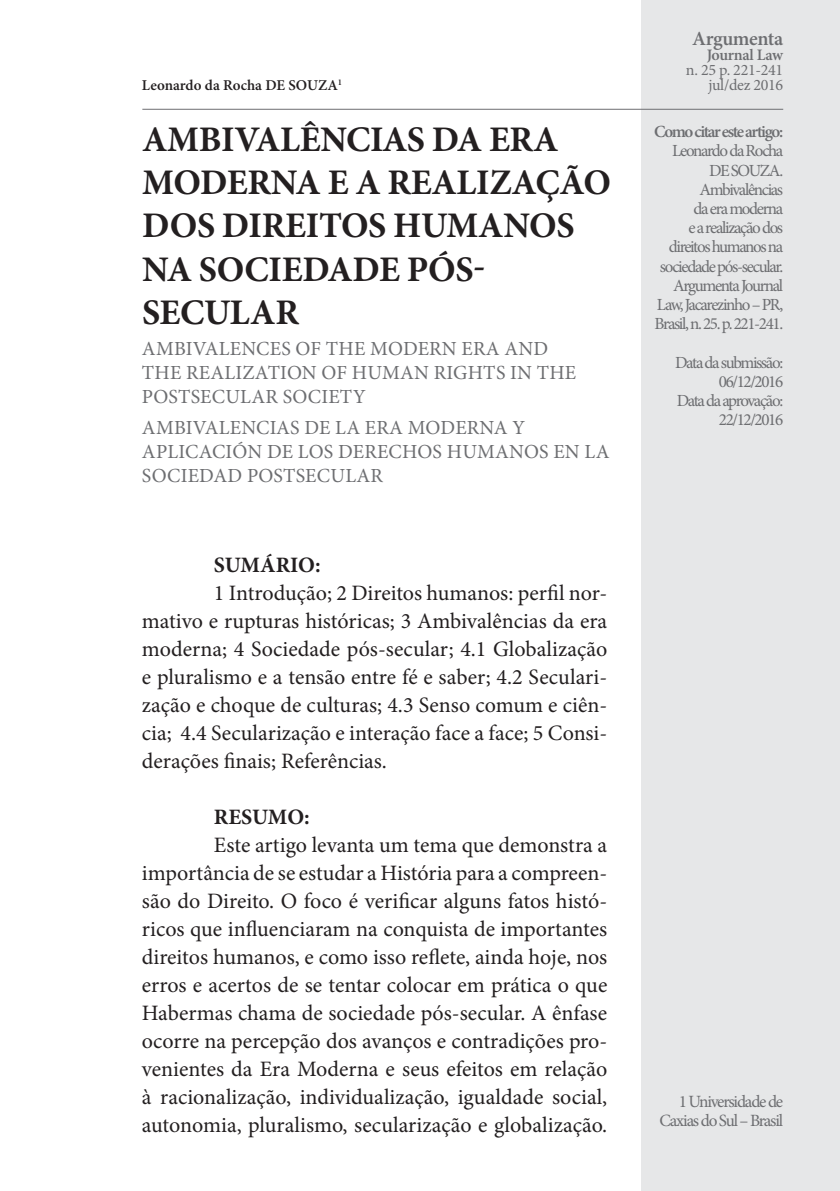
<style>
.page{position:relative;width:840px;height:1191px;background:#fff}
.page>*{position:absolute;margin:0;border:0;box-sizing:border-box;transform-origin:0 0}
.t1{font:700 36px/43.2px "Minion Pro";letter-spacing:-.01em;color:#231f20}
.t2{font:22px/28px "Minion Pro";color:#231f20;text-align:justify}
.t3{font:700 22px "Minion Pro";letter-spacing:-.005em;color:#231f20}
.t4{font:20px/24px "Minion Pro";letter-spacing:.01em;color:#6d6e71}
.t5{font:600 20px "Minion Pro";letter-spacing:-.02em;color:#6d6e71}
.t6{font:17.2px/19.2px "Minion Pro";letter-spacing:-.07em;color:#6d6e71;text-align:right}
.t7{font:17px/19.2px "Minion Pro";letter-spacing:-.08em;color:#6d6e71;text-align:right}
.t8{font:600 17px "Minion Pro";letter-spacing:-.08em;color:#6d6e71}
.t9{font:16px/15.2px "Minion Pro";letter-spacing:-.02em;color:#6d6e71;text-align:right}
.t10{font:600 16px "Minion Pro";letter-spacing:-.02em;color:#6d6e71}
.t11{font:600 15px "Minion Pro";color:#231f20}
</style>
<div class="page">
<div style="left:641px;top:0;width:198px;height:1191px;background:#e6e7e8"></div>
<hr style="left:142px;top:109px;width:640px;height:1px;background:#6d6e71">
<p class="t11" style="left:142px;top:75px;width:202px">Leonardo da Rocha DE SOUZA<sup>1</sup></p>
<h1 class="t1" style="left:142px;top:117px;width:470px">AMBIVALÊNCIAS DA ERA<br>MODERNA E A REALIZAÇÃO<br>DOS DIREITOS HUMANOS<br>NA SOCIEDADE PÓS-<br>SECULAR</h1>
<p class="t4" style="left:142px;top:336px;width:435px">AMBIVALENCES OF THE MODERN ERA AND<br>THE REALIZATION OF HUMAN RIGHTS IN THE<br>POSTSECULAR SOCIETY</p>
<p class="t4" style="left:142px;top:416px;width:469px">AMBIVALENCIAS DE LA ERA MODERNA Y<br>APLICACIÓN DE LOS DERECHOS HUMANOS EN LA<br>SOCIEDAD POSTSECULAR</p>
<p class="t3" style="left:214px;top:549px;width:108px">SUMÁRIO:</p>
<p class="t2" style="left:142px;top:579px;width:466px;text-indent:72px">1 Introdução; 2 Direitos humanos: perfil nor&shy;mativo e rupturas históricas; 3 Ambivalências da era moderna; 4 Sociedade pós-secular; 4.1 Globalização e pluralismo e a tensão entre fé e saber; 4.2 Seculari&shy;zação e choque de culturas; 4.3 Senso comum e ciên&shy;cia; 4.4 Secularização e interação face a face; 5 Consi&shy;derações finais; Referências.</p>
<p class="t3" style="left:214px;top:801px;width:97px">RESUMO:</p>
<p class="t2" style="left:142px;top:831px;width:466px;text-indent:72px">Este artigo levanta um tema que demonstra a importância de se estudar a História para a compreen&shy;são do Direito. O foco é verificar alguns fatos histó&shy;ricos que influenciaram na conquista de importantes direitos humanos, e como isso reflete, ainda hoje, nos erros e acertos de se tentar colocar em prática o que Habermas chama de sociedade pós-secular. A ênfase ocorre na percepção dos avanços e contradições pro&shy;venientes da Era Moderna e seus efeitos em relação à racionalização, individualização, igualdade social, autonomia, pluralismo, secularização e globalização.</p>
<p class="t5" style="left:691px;top:25px;width:92px">Argumenta</p>
<p class="t10" style="left:706px;top:44px;width:78px">Journal Law</p>
<p class="t9" style="left:685px;top:63px;width:99px">n. 25 p. 221-241 jul/dez 2016</p>
<p class="t8" style="left:653px;top:120px;width:130px">Como citar este artigo:</p>
<p class="t7" style="left:654px;top:141px;width:130px">Leonardo da Rocha<br>DE SOUZA.<br>Ambivalências<br>da era moderna<br>e a realização dos direitos humanos na sociedade pós-secular.<br>Argumenta Journal<br>Law, Jacarezinho – PR,<br>Brasil, n. 25. p. 221-241.</p>
<p class="t7" style="left:674px;top:352px;width:110px">Data da submissão:<br>06/12/2016<br>Data da aprovação:<br>22/12/2016</p>
<p class="t6" style="left:659px;top:1092px;width:125px">1 Universidade de<br>Caxias do Sul – Brasil</p>
</div>
